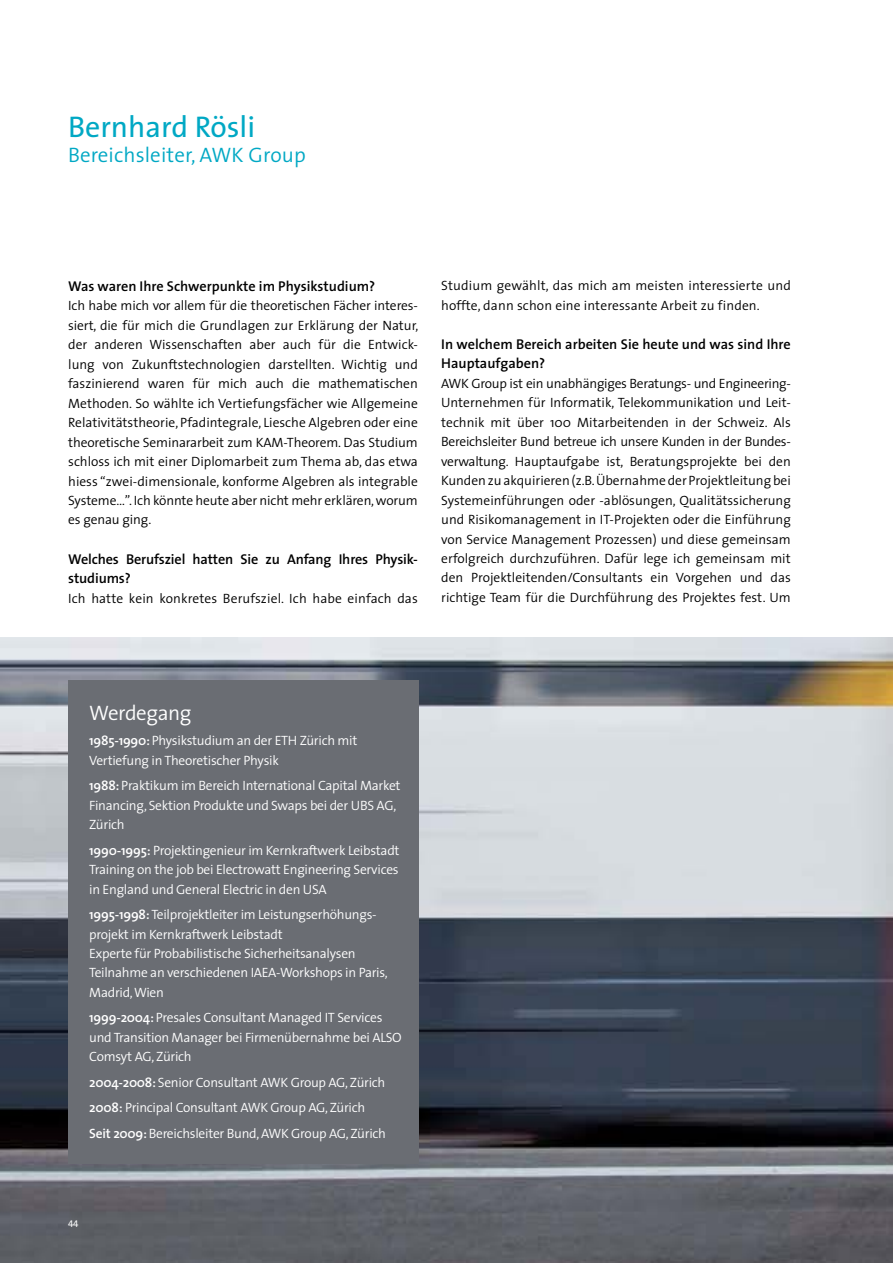
<style>
.page{position:relative;width:893px;height:1263px;background:#fff}
.page>*{position:absolute;margin:0;border:0;box-sizing:border-box;transform-origin:0 0}
.t1{font:30px "The Sans";color:#00a8c4}
.t2{font:300 21px "The Sans";letter-spacing:.005em;color:#00a8c4}
.t3{font:300 21px "The Sans";letter-spacing:-.02em;color:#fff}
.t4{font:600 14.25px/19.5px "The Sans";color:#000}
.t5{font:300 13.5px/19.5px "The Sans";letter-spacing:.01em;color:#000;text-align:justify}
.t6{font:300 13.5px/19.5px "The Sans";letter-spacing:-.02em;color:#fff}
.t7{font:9.75px "The Sans Caps";color:#fff}
.s1{font-weight:600}
</style>
<div class="page">
<img style="left:0;top:638px;width:893px;height:625px">
<div style="left:68px;top:680px;width:351px;height:483px;background:#6a6d73"></div>
<h1 class="t1" style="left:68px;top:115px;width:189px">Bernhard Rösli</h1>
<h2 class="t2" style="left:68px;top:147px;width:239px">Bereichsleiter, AWK Group</h2>
<p class="t4" style="left:68px;top:277px;width:309px">Was waren Ihre Schwerpunkte im Physikstudium?</p>
<p class="t5" style="left:68px;top:297px;width:352px">Ich habe mich vor allem für die theoretischen Fächer interes&shy;siert, die für mich die Grundlagen zur Erklärung der Natur, der anderen Wissenschaften aber auch für die Entwick&shy;lung von Zukunftstechnologien darstellten. Wichtig und faszinierend waren für mich auch die mathematischen Methoden. So wählte ich Vertiefungsfächer wie Allgemeine Relativitätstheorie, Pfadintegrale, Liesche Algebren oder eine theoretische Seminararbeit zum KAM-Theorem. Das Studium schloss ich mit einer Diplomarbeit zum Thema ab, das etwa hiess “zwei-dimensionale, konforme Algebren als integrable Systeme…”. Ich könnte heute aber nicht mehr erklären, worum es genau ging.</p>
<p class="t4" style="left:68px;top:550px;width:351px">Welches Berufsziel hatten Sie zu Anfang Ihres Physik&shy;studiums?</p>
<p class="t5" style="left:68px;top:590px;width:351px">Ich hatte kein konkretes Berufsziel. Ich habe einfach das</p>
<p class="t5" style="left:441px;top:277px;width:351px">Studium gewählt, das mich am meisten interessierte und hoffte, dann schon eine interessante Arbeit zu finden.</p>
<p class="t4" style="left:441px;top:335px;width:351px">In welchem Bereich arbeiten Sie heute und was sind Ihre<br>Hauptaufgaben?</p>
<p class="t5" style="left:441px;top:375px;width:351px">AWK Group ist ein unabhängiges Beratungs- und Engineering-Unternehmen für Informatik, Telekommunikation und Leit&shy;technik mit über 100 Mitarbeitenden in der Schweiz. Als Bereichsleiter Bund betreue ich unsere Kunden in der Bundes&shy;verwaltung. Hauptaufgabe ist, Beratungsprojekte bei den Kunden zu akquirieren (z.B. Übernahme der Projektleitung bei Systemeinführungen oder -ablösungen, Qualitätssicherung und Risikomanagement in IT-Projekten oder die Einführung von Service Management Prozessen) und diese gemeinsam erfolgreich durchzuführen. Dafür lege ich gemeinsam mit den Projektleitenden/Consultants ein Vorgehen und das richtige Team für die Durchführung des Projektes fest. Um</p>
<h2 class="t3" style="left:89px;top:705px;width:104px">Werdegang</h2>
<p class="t6" style="left:89px;top:732px;width:270px"><span class="s1">1985-1990:</span> Physikstudium an der ETH Zürich mit<br>Vertiefung in Theoretischer Physik</p>
<p class="t6" style="left:89px;top:777px;width:313px"><span class="s1">1988:</span> Praktikum im Bereich International Capital Market<br>Financing, Sektion Produkte und Swaps bei der UBS AG,<br>Zürich</p>
<p class="t6" style="left:89px;top:842px;width:312px;text-align:justify"><span class="s1">1990-1995:</span> Projektingenieur im Kernkraftwerk Leibstadt Training on the job bei Electrowatt Engineering Services in England und General Electric in den USA</p>
<p class="t6" style="left:89px;top:906px;width:300px"><span class="s1">1995-1998:</span> Teilprojektleiter im Leistungserhöhungs&shy;projekt im Kernkraftwerk Leibstadt<br>Experte für Probabilistische Sicherheitsanalysen Teilnahme an verschiedenen IAEA-Workshops in Paris, Madrid, Wien</p>
<p class="t6" style="left:89px;top:1009px;width:314px"><span class="s1">1999-2004:</span> Presales Consultant Managed IT Services und Transition Manager bei Firmenübernahme bei ALSO<br>Comsyt AG, Zürich</p>
<p class="t6" style="left:89px;top:1071px;width:298px;line-height:25.5px"><span class="s1">2004-2008:</span> Senior Consultant AWK Group AG, Zürich<br><span class="s1">2008:</span> Principal Consultant AWK Group AG, Zürich<br><span class="s1">Seit 2009:</span> Bereichsleiter Bund, AWK Group AG, Zürich</p>
<p class="t7" style="left:68px;top:1216px;width:12px">44</p>
</div>
